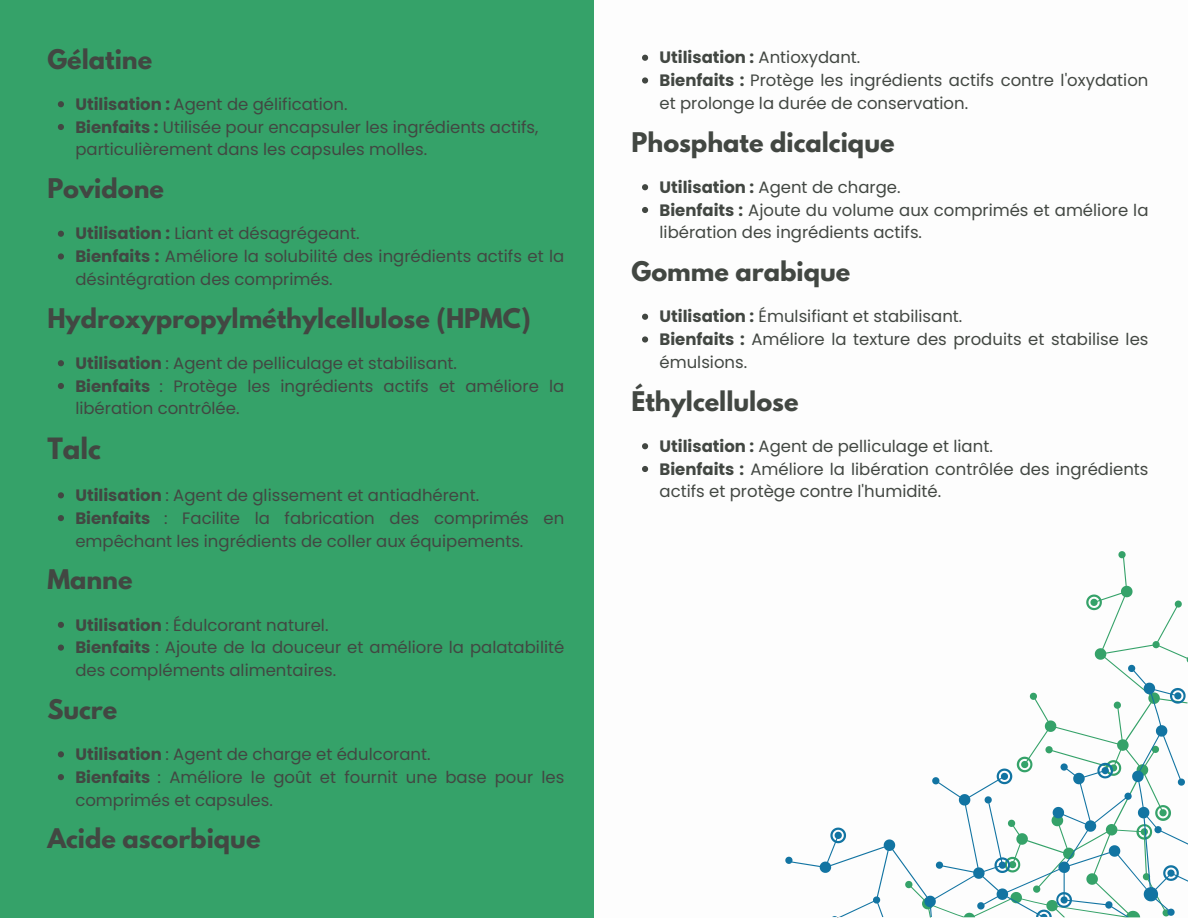
<style>
.page{position:relative;width:1188px;height:918px;background:#fff}
.page>*{position:absolute;margin:0;border:0;box-sizing:border-box;transform-origin:0 0}
.t1{font:700 25.95px "League Spartan";color:#424742}
.t2{font:700 24px "League Spartan";color:#424742}
.t3{font:16.5px/22.8px "Poppins";color:#424742}
.t4{font:700 16.5px "Poppins";color:#424742}
.s1{font-weight:700}
.s2{font-weight:400}
</style>
<div class="page">
<div style="left:0;top:0;width:594px;height:918px;background:#35a269"></div>
<svg style="left:1086px;top:551px;width:102px;height:114px"></svg>
<svg style="left:785px;top:665px;width:403px;height:252px"></svg>
<svg style="left:58px;top:101px;width:6px;height:6px"></svg>
<svg style="left:58px;top:124px;width:6px;height:6px"></svg>
<svg style="left:58px;top:231px;width:6px;height:6px"></svg>
<svg style="left:58px;top:253px;width:6px;height:7px"></svg>
<svg style="left:58px;top:360px;width:6px;height:6px"></svg>
<svg style="left:58px;top:383px;width:6px;height:6px"></svg>
<svg style="left:58px;top:492px;width:6px;height:6px"></svg>
<svg style="left:58px;top:515px;width:6px;height:6px"></svg>
<svg style="left:58px;top:622px;width:6px;height:6px"></svg>
<svg style="left:58px;top:645px;width:6px;height:6px"></svg>
<svg style="left:58px;top:751px;width:6px;height:6px"></svg>
<svg style="left:58px;top:774px;width:6px;height:6px"></svg>
<svg style="left:642px;top:55px;width:6px;height:6px"></svg>
<svg style="left:642px;top:77px;width:6px;height:7px"></svg>
<svg style="left:642px;top:184px;width:6px;height:6px"></svg>
<svg style="left:642px;top:207px;width:6px;height:6px"></svg>
<svg style="left:642px;top:314px;width:6px;height:6px"></svg>
<svg style="left:642px;top:336px;width:6px;height:7px"></svg>
<svg style="left:642px;top:443px;width:6px;height:6px"></svg>
<svg style="left:642px;top:466px;width:6px;height:6px"></svg>
<h1 class="t2" style="left:47px;top:47px;width:106px">Gélatine</h1>
<p class="t3" style="left:75px;top:93px;width:274px"><span class="s1">Utilisation :</span> Agent de gélification.</p>
<p class="t3" style="left:75px;top:116px;width:465px"><span class="s1">Bienfaits :</span> Utilisée pour encapsuler les ingrédients actifs, particulièrement dans les capsules molles.</p>
<h1 class="t2" style="left:47px;top:177px;width:118px">Povidone</h1>
<p class="t3" style="left:75px;top:222px;width:286px"><span class="s1">Utilisation :</span> Liant et désagrégeant.</p>
<p class="t3" style="left:75px;top:245px;width:490px"><span class="s1">Bienfaits :</span> Améliore la solubilité des ingrédients actifs et la désintégration des comprimés.</p>
<h1 class="t2" style="left:47px;top:306px;width:485px">Hydroxypropylméthylcellulose (HPMC)</h1>
<p class="t3" style="left:75px;top:352px;width:383px"><span class="s1">Utilisation</span> : Agent de pelliculage et stabilisant.</p>
<p class="t3" style="left:75px;top:375px;width:490px"><span class="s1">Bienfaits</span> : Protège les ingrédients actifs et améliore la libération contrôlée.</p>
<h1 class="t1" style="left:47px;top:436px;width:55px">Talc</h1>
<p class="t3" style="left:75px;top:484px;width:405px"><span class="s1">Utilisation</span> : Agent de glissement et antiadhérent.</p>
<p class="t3" style="left:75px;top:507px;width:490px"><span class="s1">Bienfaits</span> : Facilite la fabrication des comprimés en empêchant les ingrédients de coller aux équipements.</p>
<h1 class="t2" style="left:47px;top:568px;width:87px">Manne</h1>
<p class="t3" style="left:75px;top:613px;width:255px"><span class="s1">Utilisation</span> : Édulcorant naturel.</p>
<p class="t3" style="left:75px;top:636px;width:490px"><span class="s1">Bienfaits</span> : Ajoute de la douceur et améliore la palatabilité des compléments alimentaires.</p>
<h1 class="t2" style="left:47px;top:697px;width:72px">Sucre</h1>
<p class="t3" style="left:75px;top:743px;width:357px"><span class="s1">Utilisation</span> : Agent de charge et édulcorant.</p>
<p class="t3" style="left:75px;top:766px;width:490px"><span class="s1">Bienfaits</span> : Améliore le goût et fournit une base pour les comprimés et capsules.</p>
<h1 class="t2" style="left:47px;top:827px;width:215px">Acide ascorbique</h1>
<p class="t4" style="left:660px;top:46px;width:202px">Utilisation : <span class="s2">Antioxydant.</span></p>
<p class="t3" style="left:660px;top:69px;width:490px"><span class="s1">Bienfaits :</span> Protège les ingrédients actifs contre l'oxydation et prolonge la durée de conservation.</p>
<h1 class="t2" style="left:632px;top:130px;width:265px">Phosphate dicalcique</h1>
<p class="t3" style="left:660px;top:176px;width:242px"><span class="s1">Utilisation :</span> Agent de charge.</p>
<p class="t3" style="left:660px;top:199px;width:490px"><span class="s1">Bienfaits :</span> Ajoute du volume aux comprimés et améliore la libération des ingrédients actifs.</p>
<h1 class="t2" style="left:632px;top:260px;width:220px">Gomme arabique</h1>
<p class="t3" style="left:660px;top:305px;width:304px"><span class="s1">Utilisation :</span> Émulsifiant et stabilisant.</p>
<p class="t3" style="left:660px;top:328px;width:490px"><span class="s1">Bienfaits :</span> Améliore la texture des produits et stabilise les émulsions.</p>
<h1 class="t2" style="left:632px;top:389px;width:168px">Éthylcellulose</h1>
<p class="t3" style="left:660px;top:435px;width:335px"><span class="s1">Utilisation :</span> Agent de pelliculage et liant.</p>
<p class="t3" style="left:660px;top:458px;width:490px"><span class="s1">Bienfaits :</span> Améliore la libération contrôlée des ingrédients actifs et protège contre l'humidité.</p>
</div>
